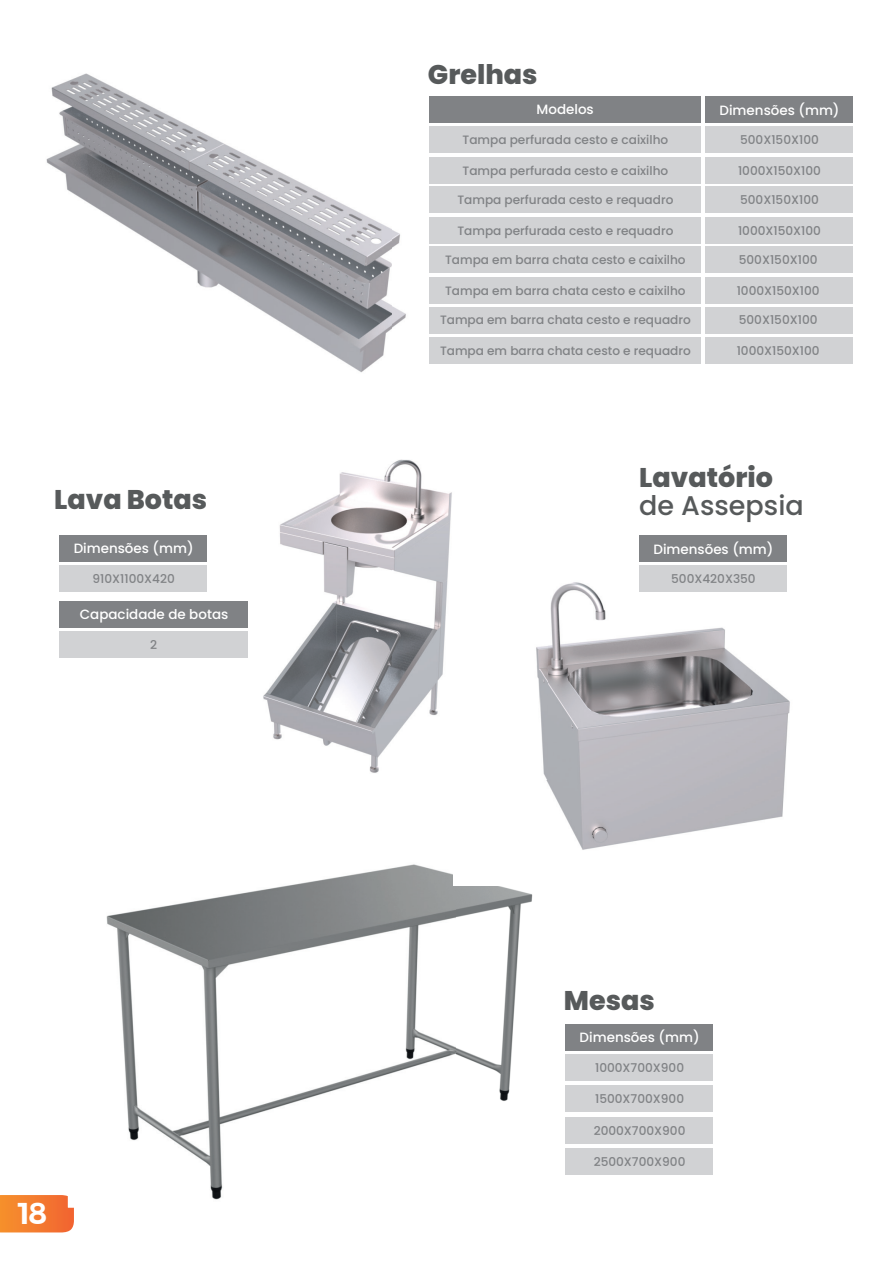
<style>
.page{position:relative;width:893px;height:1263px;background:#fff}
.page>*{position:absolute;margin:0;border:0;box-sizing:border-box;transform-origin:0 0}
.t1{font:600 30px "Montserrat";color:#fff}
.t2{font:800 27px "Poppins";color:#575a5b}
.t3{font:500 27px "Poppins";color:#575a5b}
.t4{font:500 13.5px "Poppins";color:#fff}
.t5{font:500 12.15px "Poppins";color:#808285}
</style>
<div class="page">
<div style="left:565px;top:1024px;width:148px;height:26px;background:#808285"></div>
<div style="left:565px;top:1055px;width:148px;height:26px;background:#d1d2d4"></div>
<div style="left:565px;top:1086px;width:148px;height:26px;background:#d1d2d4"></div>
<div style="left:565px;top:1117px;width:148px;height:26px;background:#d1d2d4"></div>
<div style="left:565px;top:1148px;width:148px;height:27px;background:#d1d2d4"></div>
<img style="left:106px;top:864px;width:351px;height:336px">
<img style="left:457px;top:886px;width:76px;height:215px">
<svg style="left:0;top:1195px;width:74px;height:37px;background:#f48036"></svg>
<img style="left:133px;top:459px;width:319px;height:314px">
<div style="left:60px;top:535px;width:147px;height:26px;background:#808285"></div>
<div style="left:59px;top:601px;width:189px;height:27px;background:#808285"></div>
<div style="left:60px;top:565px;width:147px;height:26px;background:#d1d2d4"></div>
<div style="left:59px;top:632px;width:189px;height:26px;background:#d1d2d4"></div>
<img style="left:46px;top:73px;width:395px;height:300px">
<img style="left:546px;top:565px;width:244px;height:285px">
<img style="left:453px;top:831px;width:102px;height:55px">
<img style="left:536px;top:565px;width:11px;height:214px">
<div style="left:639px;top:536px;width:148px;height:26px;background:#808285"></div>
<div style="left:639px;top:566px;width:148px;height:26px;background:#d1d2d4"></div>
<div style="left:705px;top:97px;width:147px;height:26px;background:#808285"></div>
<div style="left:429px;top:97px;width:272px;height:26px;background:#808285"></div>
<div style="left:705px;top:127px;width:147px;height:26px;background:#d1d2d4"></div>
<div style="left:429px;top:127px;width:272px;height:26px;background:#d1d2d4"></div>
<div style="left:705px;top:157px;width:147px;height:27px;background:#d1d2d4"></div>
<div style="left:429px;top:157px;width:272px;height:26px;background:#d1d2d4"></div>
<div style="left:705px;top:187px;width:147px;height:26px;background:#d1d2d4"></div>
<div style="left:429px;top:187px;width:272px;height:26px;background:#d1d2d4"></div>
<div style="left:705px;top:217px;width:147px;height:27px;background:#d1d2d4"></div>
<div style="left:429px;top:217px;width:272px;height:27px;background:#d1d2d4"></div>
<div style="left:705px;top:247px;width:147px;height:26px;background:#d1d2d4"></div>
<div style="left:429px;top:247px;width:272px;height:26px;background:#d1d2d4"></div>
<div style="left:705px;top:277px;width:147px;height:27px;background:#d1d2d4"></div>
<div style="left:429px;top:277px;width:272px;height:27px;background:#d1d2d4"></div>
<div style="left:705px;top:307px;width:147px;height:26px;background:#d1d2d4"></div>
<div style="left:429px;top:307px;width:272px;height:26px;background:#d1d2d4"></div>
<div style="left:705px;top:338px;width:147px;height:26px;background:#d1d2d4"></div>
<div style="left:429px;top:338px;width:272px;height:26px;background:#d1d2d4"></div>
<h2 class="t2" style="left:54px;top:483px;width:155px">Lava Botas</h2>
<p class="t4" style="left:74px;top:540px;width:122px">Dimensões (mm)</p>
<p class="t5" style="left:93px;top:571px;width:84px">910X1100X420</p>
<p class="t4" style="left:80px;top:606px;width:150px">Capacidade de botas</p>
<p class="t5" style="left:150px;top:637px;width:8px">2</p>
<h1 class="t1" style="left:18px;top:1190px;width:31px">18</h1>
<h2 class="t2" style="left:428px;top:59px;width:111px">Grelhas</h2>
<p class="t4" style="left:537px;top:102px;width:59px">Modelos</p>
<p class="t4" style="left:720px;top:102px;width:122px">Dimensões (mm)</p>
<p class="t5" style="left:463px;top:133px;width:207px">Tampa perfurada cesto e caixilho</p>
<p class="t5" style="left:740px;top:133px;width:80px">500X150X100</p>
<p class="t5" style="left:463px;top:163px;width:207px">Tampa perfurada cesto e caixilho</p>
<p class="t5" style="left:738px;top:164px;width:84px">1000X150X100</p>
<p class="t5" style="left:457px;top:193px;width:217px">Tampa perfurada cesto e requadro</p>
<p class="t5" style="left:740px;top:193px;width:80px">500X150X100</p>
<p class="t5" style="left:457px;top:223px;width:217px">Tampa perfurada cesto e requadro</p>
<p class="t5" style="left:738px;top:224px;width:84px">1000X150X100</p>
<p class="t5" style="left:445px;top:253px;width:242px">Tampa em barra chata cesto e caixilho</p>
<p class="t5" style="left:739px;top:253px;width:80px">500X150X100</p>
<p class="t5" style="left:445px;top:283px;width:242px">Tampa em barra chata cesto e caixilho</p>
<p class="t5" style="left:737px;top:284px;width:84px">1000X150X100</p>
<p class="t5" style="left:440px;top:313px;width:252px">Tampa em barra chata cesto e requadro</p>
<p class="t5" style="left:739px;top:313px;width:80px">500X150X100</p>
<p class="t5" style="left:440px;top:343px;width:252px">Tampa em barra chata cesto e requadro</p>
<p class="t5" style="left:737px;top:344px;width:84px">1000X150X100</p>
<h2 class="t2" style="left:639px;top:462px;width:135px">Lavatório</h2>
<h2 class="t3" style="left:639px;top:490px;width:166px">de Assepsia</h2>
<p class="t4" style="left:653px;top:541px;width:122px">Dimensões (mm)</p>
<p class="t5" style="left:671px;top:572px;width:86px">500X420X350</p>
<h2 class="t2" style="left:564px;top:984px;width:92px">Mesas</h2>
<p class="t4" style="left:580px;top:1030px;width:122px">Dimensões (mm)</p>
<p class="t5" style="left:595px;top:1061px;width:91px">1000X700X900</p>
<p class="t5" style="left:595px;top:1092px;width:90px">1500X700X900</p>
<p class="t5" style="left:594px;top:1123px;width:93px">2000X700X900</p>
<p class="t5" style="left:594px;top:1155px;width:93px">2500X700X900</p>
</div>
